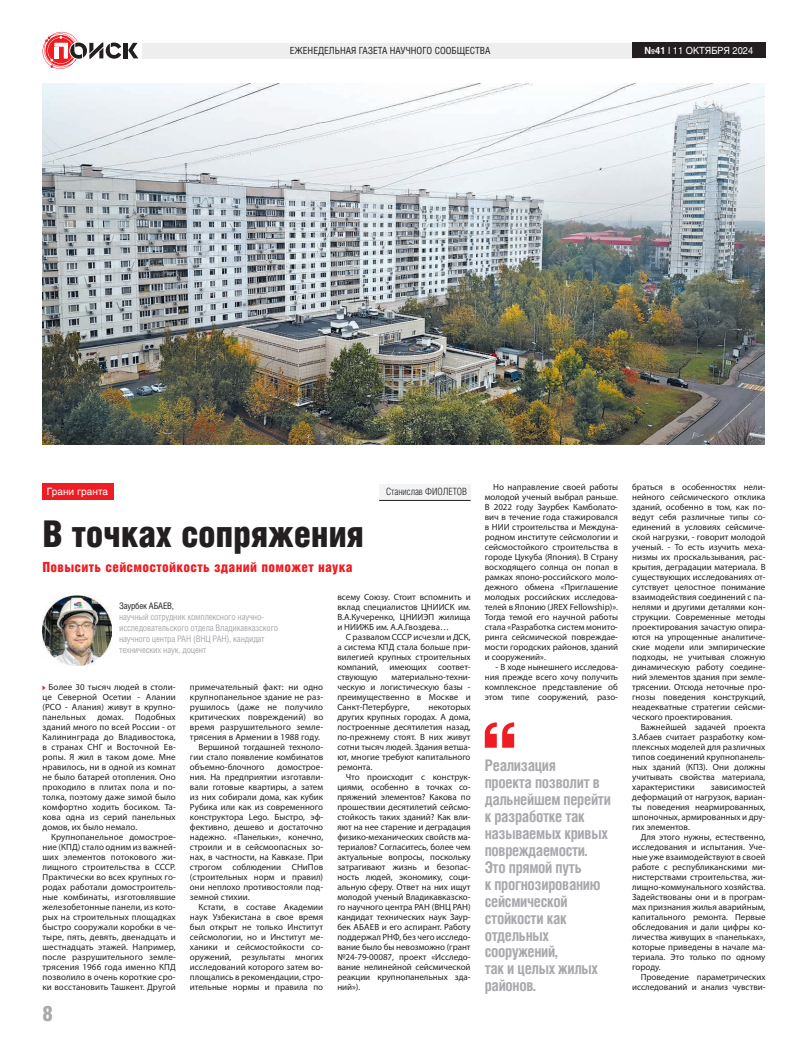
<style>
.page{position:relative;width:808px;height:1049px;background:#fff}
.page>*{position:absolute;margin:0;border:0;box-sizing:border-box;transform-origin:0 0}
.t1{font:37px "Helios Cond Black C";letter-spacing:-.01em;color:#231f20}
.t2{font:21.1px "Helios Cond Black C";color:#a8a9ad}
.t3{font:700 16px/17px "Helios Cond C";letter-spacing:-.02em;color:#a8a9ad;scale:.96 1}
.t4{font:14px "Helios Cond Black C";letter-spacing:.02em;color:#ee1d23}
.t5{font:10px "Helios Cond Light C";color:#231f20}
.t6{font:10px "Helios C";color:#fff}
.t7{font:9.8px "Helios Cond C";color:#231f20}
.t8{font:9.8px "Helios C";color:#fff;scale:.93 1}
.t9{font:9px/10px "Myriad Pro";color:#231f20;text-align:justify}
.t10{font:9px/11px "Helios Cond C";letter-spacing:-.02em;color:#a8a9ad}
.t11{font:9px "Helios Cond C";letter-spacing:-.02em;color:#231f20}
.s1{font-weight:700}
</style>
<div class="page">
<hr style="left:124px;top:43px;width:4px;height:15px;background:#231f20">
<svg style="left:128px;top:43px;width:10px;height:15px"></svg>
<svg style="left:43px;top:32px;width:78px;height:37px"></svg>
<div style="left:142px;top:43px;width:496px;height:16px;background:#eeeeef"></div>
<div style="left:632px;top:43px;width:133px;height:15px;background:#231f20"></div>
<svg style="left:485px;top:722px;width:29px;height:26px"></svg>
<div style="left:43px;top:484px;width:71px;height:16px;background:#ee1d23"></div>
<div style="left:379px;top:484px;width:92px;height:16px;background:#f2f3f4"></div>
<hr style="left:379px;top:500px;width:92px;height:1px;background:#231f20">
<img style="left:43px;top:596px;width:69px;height:69px">
<img style="left:43px;top:84px;width:722px;height:361px">
<p class="t7" style="left:290px;top:45px;width:202px">ЕЖЕНЕДЕЛЬНАЯ ГАЗЕТА НАУЧНОГО СООБЩЕСТВА</p>
<p class="t8" style="left:644px;top:44px;width:118px"><span class="s1">№41</span> I 11 ОКТЯБРЯ 2024</p>
<p class="t6" style="left:47px;top:485px;width:63px">Грани гранта</p>
<p class="t5" style="left:386px;top:486px;width:83px">Станислав ФИОЛЕТОВ</p>
<h1 class="t1" style="left:43px;top:513px;width:323px">В точках сопряжения</h1>
<h3 class="t4" style="left:43px;top:559px;width:312px">Повысить сейсмостойкость зданий поможет наука</h3>
<p class="t11" style="left:119px;top:600px;width:56px">Заурбек АБАЕВ,</p>
<p class="t10" style="left:119px;top:611px;width:161px">научный сотрудник комплексного научно&shy;исследовательского отдела Владикавказского научного центра РАН (ВНЦ РАН), кандидат технических наук, доцент</p>
<p class="t9" style="left:43px;top:682px;width:135px;text-indent:6px">Более 30 тысяч людей в столи&shy;це Северной Осетии - Алании (РСО - Алания) живут в крупно&shy;панельных</p>
<p class="t9" style="left:43px;top:712px;width:135px;text-indent:92px">Подобных зданий много по всей России - от Калининграда до Владивостока, в странах СНГ и Восточной Ев&shy;ропы. Я жил в таком доме. Мне нравилось, ни в одной из комнат не было батарей отопления. Оно проходило в плитах пола и по&shy;толка, поэтому даже зимой было комфортно ходить босиком. Та&shy;кова одна из серий панельных домов, их было немало.</p>
<p class="t9" style="left:43px;top:832px;width:135px;text-indent:9px">Крупнопанельное домострое&shy;ние (КПД) стало одним из важней&shy;ших элементов потокового жи&shy;лищного строительства в СССР.<br>Практически во всех крупных го&shy;родах работали домостроитель&shy;ные комбинаты, изготовлявшие железобетонные панели, из кото&shy;рых на строительных площадках быстро сооружали коробки в че&shy;тыре, пять, девять, двенадцать и шестнадцать этажей. Например, после разрушительного земле&shy;трясения 1966 года именно КПД позволило в очень короткие сро&shy;ки восстановить Ташкент. Другой</p>
<p class="t9" style="left:97px;top:712px;width:28px">домах.</p>
<h2 class="t2" style="left:43px;top:1001px;width:12px">8</h2>
<p class="t9" style="left:190px;top:682px;width:135px">примечательный факт: ни одно</p>
<p class="t9" style="left:190px;top:692px;width:135px">крупнопанельное здание не раз-</p>
<p class="t9" style="left:190px;top:702px;width:135px">рушилось (даже не получило</p>
<p class="t9" style="left:190px;top:712px;width:135px">критических повреждений) во</p>
<p class="t9" style="left:190px;top:722px;width:135px">время разрушительного земле-</p>
<p class="t9" style="left:190px;top:732px;width:132px">трясения в Армении в 1988 году.</p>
<p class="t9" style="left:198px;top:742px;width:126px">Вершиной тогдашней техноло-</p>
<p class="t9" style="left:190px;top:752px;width:135px">гии стало появление комбинатов</p>
<p class="t9" style="left:190px;top:762px;width:76px">объемно-блочного</p>
<p class="t9" style="left:190px;top:762px;width:135px;text-indent:88px">домострое&shy;ния. На предприятии изготавли&shy;вали готовые квартиры, а затем из них собирали дома, как кубик Рубика или как из современного конструктора Lego. Быстро, эф&shy;фективно, дешево и достаточно надежно. «Панельки», конечно, строили и в сейсмоопасных зо&shy;нах, в частности, на Кавказе. При строгом соблюдении СНиПов (строительных норм и правил) они неплохо противостояли под&shy;земной стихии.</p>
<p class="t9" style="left:190px;top:902px;width:135px;text-indent:9px">Кстати, в составе Академии наук Узбекистана в свое время был открыт не только Институт сейсмологии, но и Институт ме&shy;ханики и сейсмостойкости со&shy;оружений, результаты многих исследований которого затем во&shy;площались в рекомендации, стро&shy;ительные нормы и правила по</p>
<p class="t9" style="left:337px;top:592px;width:135px">всему Союзу. Стоит вспомнить и вклад специалистов ЦНИИСК им.<br>В.А.Кучеренко, ЦНИИЭП жилища и НИИЖБ им. А.А.Гвоздева…</p>
<p class="t9" style="left:337px;top:632px;width:135px;text-indent:9px">С развалом СССР исчезли и ДСК, а система КПД стала больше при&shy;вилегией крупных строительных компаний, имеющих соответ&shy;ствующую</p>
<p class="t9" style="left:337px;top:672px;width:135px;text-indent:54px">материально-техни&shy;ческую и логистическую базы - преимущественно в Москве и Санкт-Петербурге,</p>
<p class="t9" style="left:337px;top:702px;width:135px;text-indent:91px">некоторых других крупных городах. А дома, построенные десятилетия назад, по-прежнему стоят. В них живут сотни тысяч людей. Здания ветша&shy;ют, многие требуют капитального ремонта.</p>
<p class="t9" style="left:337px;top:772px;width:135px;text-indent:9px">Что происходит с конструк&shy;циями, особенно в точках со&shy;пряжений элементов? Какова по прошествии десятилетий сейсмо&shy;стойкость таких зданий? Как вли&shy;яют на нее старение и деградация физико-механических свойств ма&shy;териалов? Согласитесь, более чем актуальные вопросы, поскольку затрагивают жизнь и безопас&shy;ность людей, экономику, соци&shy;альную сферу. Ответ на них ищут молодой ученый Владикавказско&shy;го научного центра РАН (ВНЦ РАН) кандидат технических наук Заур&shy;бек АБАЕВ и его аспирант. Работу поддержал РНФ, без чего исследо&shy;вание было бы невозможно (грант №24-79-00087, проект «Исследо&shy;вание нелинейной сейсмической реакции крупнопанельных зда&shy;ний»).</p>
<p class="t9" style="left:485px;top:482px;width:135px;text-indent:9px">Но направление своей работы молодой ученый выбрал раньше.<br>В 2022 году Заурбек Камболато&shy;вич в течение года стажировался в НИИ строительства и Междуна&shy;родном институте сейсмологии и сейсмостойкого строительства в городе Цукуба (Япония). В Страну восходящего солнца он попал в рамках японо-российского моло&shy;дежного обмена «Приглашение молодых российских исследова&shy;телей в Японию (JREX Fellowship)».<br>Тогда темой его научной работы стала «Разработка систем монито&shy;ринга сейсмической повреждае&shy;мости городских районов, зданий и сооружений».</p>
<p class="t9" style="left:485px;top:662px;width:135px;text-indent:11px">- В ходе нынешнего исследова&shy;ния прежде всего хочу получить комплексное представление об этом типе сооружений, разо-</p>
<h3 class="t3" style="left:485px;top:756px;width:133px">Реализация<br>проекта позволит в дальнейшем перейти к разработке так называемых кривых повреждаемости.<br>Это прямой путь<br>к прогнозированию сейсмической стойкости как отдельных сооружений,<br>так и целых жилых районов.</h3>
<p class="t9" style="left:632px;top:482px;width:135px">браться в особенностях нели&shy;нейного сейсмического отклика зданий, особенно в том, как по&shy;ведут себя различные типы со&shy;единений в условиях сейсмиче&shy;ской нагрузки, - говорит молодой ученый. - То есть изучить меха&shy;низмы их проскальзывания, рас&shy;крытия, деградации материала. В существующих исследованиях от&shy;сутствует целостное понимание взаимодействия соединений с па&shy;нелями и другими деталями кон&shy;струкции. Современные методы проектирования зачастую опира&shy;ются на упрощенные аналитиче&shy;ские модели или эмпирические подходы, не учитывая сложную динамическую работу соедине&shy;ний элементов здания при земле&shy;трясении. Отсюда неточные про&shy;гнозы поведения конструкций, неадекватные стратегии сейсми&shy;ческого проектирования.</p>
<p class="t9" style="left:632px;top:722px;width:135px;text-indent:9px">Важнейшей задачей проекта З.Абаев считает разработку ком&shy;плексных моделей для различных типов соединений крупнопанель&shy;ных зданий (КПЗ). Они должны учитывать свойства материала, характеристики</p>
<p class="t9" style="left:632px;top:782px;width:135px;text-indent:79px">зависимостей деформаций от нагрузок, вариан&shy;ты поведения неармированных, шпоночных, армированных и дру&shy;гих элементов.</p>
<p class="t9" style="left:632px;top:832px;width:135px;text-indent:9px">Для этого нужны, естественно, исследования и испытания. Уче&shy;ные уже взаимодействуют в своей работе с республиканскими ми&shy;нистерствами строительства, жи&shy;лищно-коммунального хозяйства.<br>Задействованы они и в програм&shy;мах признания жилья аварийным, капитального ремонта. Первые обследования и дали цифры ко&shy;личества живущих в «панельках», которые приведены в начале ма&shy;териала. Это только по одному городу.</p>
<p class="t9" style="left:632px;top:972px;width:135px;text-align:right">Проведение параметрических исследований и анализ чувстви-</p>
</div>
